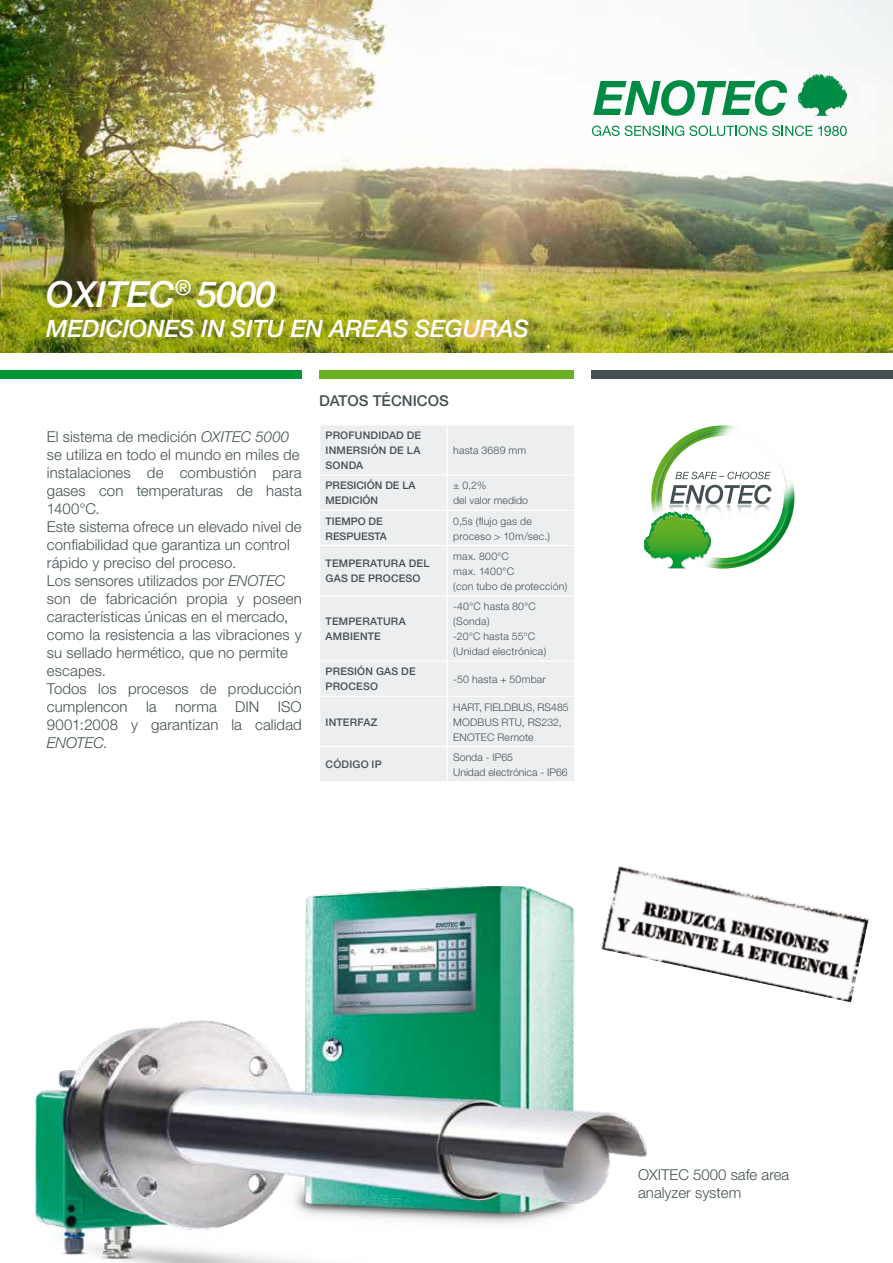
<style>
.page{position:relative;width:893px;height:1263px;background:#fff}
.page>*{position:absolute;margin:0;border:0;box-sizing:border-box;transform-origin:0 0}
.t1{font:italic 500 36px "Helvetica Neue";letter-spacing:-.01em;color:#fff}
.t2{font:italic 500 24px "Helvetica Neue";letter-spacing:-.01em;color:#fff}
.t3{font:300 15px/18px "Helvetica Neue";letter-spacing:.005em;color:#445052}
.t4{font:500 15px "Helvetica Neue";color:#445052}
.t5{font:300 10.5px/15px "Helvetica Neue";letter-spacing:.015em;color:#445052}
.t6{font:500 10.5px/15px "Helvetica Neue";letter-spacing:.02em;color:#445052}
.t7{font:500 10.5px/15px "Helvetica Neue";color:#445052}
.s1{font-style:italic}
</style>
<div class="page">
<img style="left:0;top:0;width:893px;height:352px">
<svg style="left:591px;top:123px;width:256px;height:13px"></svg>
<svg style="left:593px;top:78px;width:194px;height:38px"></svg>
<svg style="left:797px;top:72px;width:50px;height:44px"></svg>
<img style="left:35px;top:886px;width:612px;height:377px">
<div style="left:0;top:371px;width:301px;height:8px;background:#009534"></div>
<div style="left:319px;top:371px;width:255px;height:8px;background:#6ab023"></div>
<div style="left:592px;top:371px;width:301px;height:8px;background:#445052"></div>
<div style="left:320px;top:425px;width:254px;height:356px;background:#eceeef"></div>
<hr style="left:447px;top:425px;width:1px;height:49px;background:#fff">
<hr style="left:319px;top:474px;width:128px;height:2px;background:#fff">
<hr style="left:447px;top:474px;width:128px;height:2px;background:#fff">
<hr style="left:447px;top:476px;width:1px;height:34px;background:#fff">
<hr style="left:319px;top:510px;width:128px;height:1px;background:#fff">
<hr style="left:447px;top:510px;width:128px;height:1px;background:#fff">
<hr style="left:447px;top:511px;width:1px;height:34px;background:#fff">
<hr style="left:319px;top:545px;width:128px;height:1px;background:#fff">
<hr style="left:447px;top:545px;width:128px;height:1px;background:#fff">
<hr style="left:447px;top:546px;width:1px;height:49px;background:#fff">
<hr style="left:319px;top:595px;width:128px;height:1px;background:#fff">
<hr style="left:447px;top:595px;width:128px;height:1px;background:#fff">
<hr style="left:447px;top:596px;width:1px;height:64px;background:#fff">
<hr style="left:319px;top:660px;width:128px;height:2px;background:#fff">
<hr style="left:447px;top:660px;width:128px;height:2px;background:#fff">
<hr style="left:447px;top:662px;width:1px;height:34px;background:#fff">
<hr style="left:319px;top:696px;width:128px;height:1px;background:#fff">
<hr style="left:447px;top:696px;width:128px;height:1px;background:#fff">
<hr style="left:447px;top:697px;width:1px;height:49px;background:#fff">
<hr style="left:319px;top:746px;width:128px;height:1px;background:#fff">
<hr style="left:447px;top:746px;width:128px;height:1px;background:#fff">
<hr style="left:447px;top:747px;width:1px;height:34px;background:#fff">
<svg style="left:644px;top:425px;width:151px;height:144px"></svg>
<img style="left:601px;top:866px;width:268px;height:136px">
<h1 class="t1" style="left:46px;top:273px;width:231px">OXITEC<sup>®</sup> 5000</h1>
<h2 class="t2" style="left:46px;top:314px;width:484px">MEDICIONES IN SITU EN AREAS SEGURAS</h2>
<p class="t3" style="left:47px;top:428px;width:256px">El sistema de medición <span class="s1">OXITEC 5000 </span>se utiliza en todo el mundo en miles de instalaciones de combustión para gases con temperaturas de hasta<br>1400°C.<br>Este sistema ofrece un elevado nivel de confiabilidad que garantiza un control rápido y preciso del proceso.<br>Los sensores utilizados por <span class="s1">ENOTEC </span>son de fabricación propia y poseen características únicas en el mercado, como la resistencia a las vibraciones y su sellado hermético, que no permite escapes.<br>Todos los procesos de producción cumplencon la norma DIN ISO<br>9001:2008 y garantizan la calidad<br><span class="s1">ENOTEC</span>.</p>
<p class="t4" style="left:319px;top:392px;width:131px">DATOS TÉCNICOS</p>
<p class="t6" style="left:326px;top:428px;width:97px;text-align:justify">PROFUNDIDAD DE INMERSIÓN DE LA SONDA</p>
<p class="t5" style="left:453px;top:443px;width:74px">hasta 3689 mm</p>
<p class="t7" style="left:326px;top:478px;width:91px">PRESICIÓN DE LA<br>MEDICIÓN</p>
<p class="t5" style="left:453px;top:478px;width:76px">± 0,2%<br>del valor medido</p>
<p class="t7" style="left:326px;top:513px;width:63px">TIEMPO DE<br>RESPUESTA</p>
<p class="t5" style="left:453px;top:513px;width:98px">0,5s (flujo gas de proceso &gt; 10m/sec.)</p>
<p class="t6" style="left:326px;top:556px;width:105px">TEMPERATURA DEL<br>GAS DE PROCESO</p>
<p class="t5" style="left:453px;top:548px;width:116px">max. 800°C<br>max. 1400°C<br>(con tubo de protección)</p>
<p class="t6" style="left:326px;top:614px;width:82px">TEMPERATURA<br>AMBIENTE</p>
<p class="t5" style="left:453px;top:599px;width:95px">-40°C hasta 80°C (Sonda)<br>-20°C hasta 55°C (Unidad electrónica)</p>
<p class="t6" style="left:326px;top:664px;width:91px">PRESIÓN GAS DE<br>PROCESO</p>
<p class="t5" style="left:453px;top:671px;width:94px">-50 hasta + 50mbar</p>
<p class="t6" style="left:326px;top:714px;width:53px">INTERFAZ</p>
<p class="t5" style="left:453px;top:699px;width:117px">HART, FIELDBUS, RS485<br>MODBUS RTU, RS232,<br>ENOTEC Remote</p>
<p class="t6" style="left:326px;top:757px;width:58px">CÓDIGO IP</p>
<p class="t5" style="left:453px;top:749px;width:116px">Sonda - IP65<br>Unidad electrónica - IP66</p>
<p class="t3" style="left:638px;top:1166px;width:153px">OXITEC 5000 safe area analyzer system</p>
</div>
